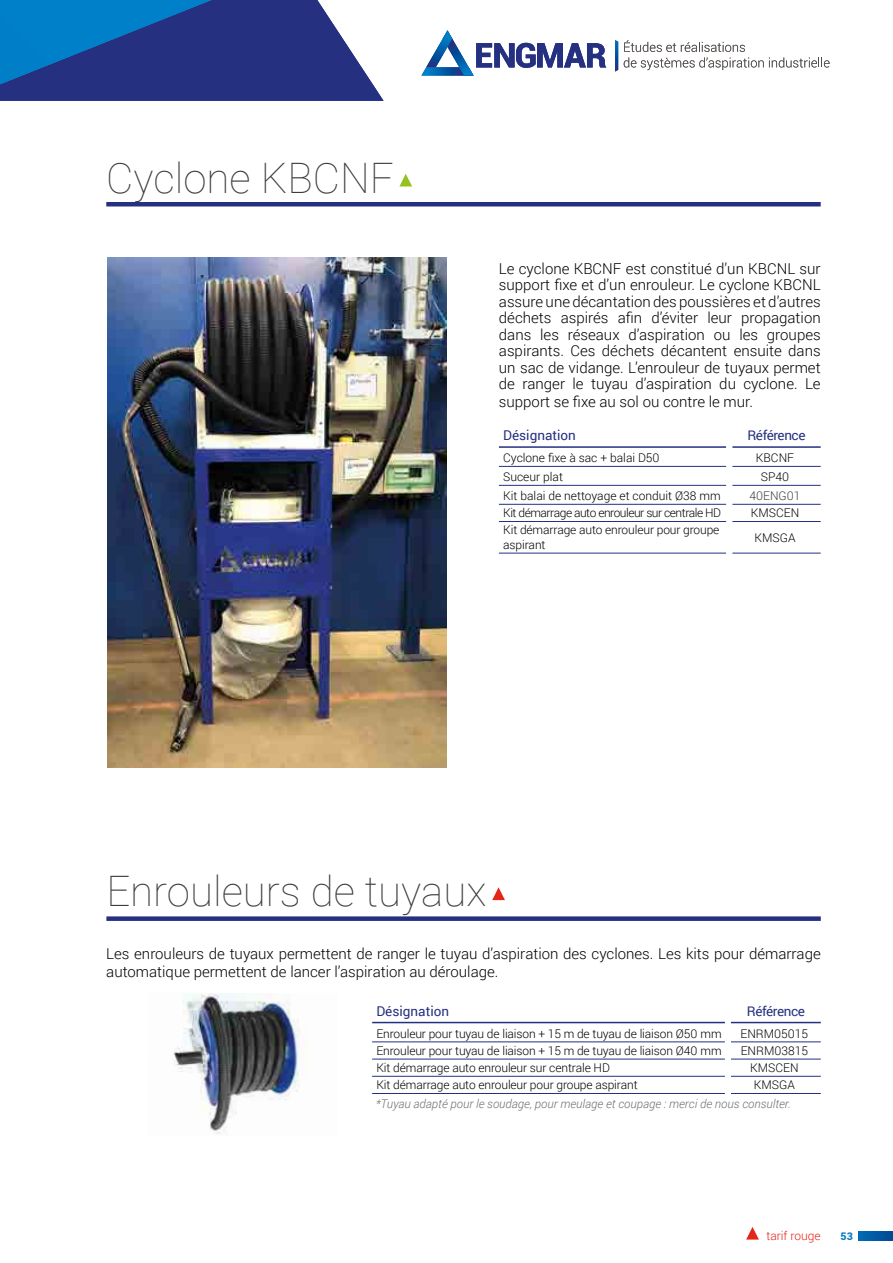
<style>
.page{position:relative;width:893px;height:1263px;background:#fff}
.page>*{position:absolute;margin:0;border:0;box-sizing:border-box;transform-origin:0 0}
.t1{font:100 42px "Roboto";color:#3c3c3b}
.t2{font:300 15px/16.5px "Roboto";color:#000;text-align:justify}
.t3{font:13.5px "Roboto";color:#253081}
.t4{font:13.5px "Roboto";letter-spacing:-.03em;color:#253081}
.t5{font:300 12px/14.4px "Roboto";letter-spacing:-.01em;color:#000}
.t6{font:italic 300 12px "Roboto";color:#706f6f}
.t7{font:300 12px "Roboto";letter-spacing:-.04em;color:#000}
.t8{font:300 12px "Roboto";color:#e42618}
.t9{font:300 12px "Roboto";color:#3c3c3b}
.t10{font:900 10.5px "Roboto";color:#0b7ec3}
</style>
<div class="page">
<svg style="left:858px;top:1232px;width:35px;height:8px"></svg>
<svg style="left:746px;top:1227px;width:13px;height:12px"></svg>
<svg style="left:0;top:0;width:384px;height:101px;background:#2e549c"></svg>
<svg style="left:421px;top:30px;width:185px;height:46px"></svg>
<svg style="left:615px;top:40px;width:3px;height:32px"></svg>
<svg style="left:624px;top:40px;width:205px;height:30px"></svg>
<hr style="left:106px;top:202px;width:715px;height:4px;background:#253081">
<hr style="left:499px;top:446px;width:227px;height:2px;background:#253081">
<hr style="left:732px;top:446px;width:89px;height:2px;background:#253081">
<hr style="left:499px;top:504px;width:227px;height:1px;background:#253081">
<hr style="left:732px;top:504px;width:89px;height:1px;background:#253081">
<hr style="left:499px;top:521px;width:227px;height:1px;background:#253081">
<hr style="left:732px;top:521px;width:89px;height:1px;background:#253081">
<hr style="left:499px;top:553px;width:227px;height:1px;background:#253081">
<hr style="left:732px;top:553px;width:89px;height:1px;background:#253081">
<hr style="left:499px;top:466px;width:227px;height:1px;background:#253081">
<hr style="left:732px;top:466px;width:89px;height:1px;background:#253081">
<hr style="left:499px;top:485px;width:227px;height:1px;background:#253081">
<hr style="left:732px;top:485px;width:89px;height:1px;background:#253081">
<img style="left:107px;top:258px;width:339px;height:509px">
<svg style="left:399px;top:174px;width:13px;height:12px"></svg>
<div style="left:106px;top:916px;width:715px;height:5px;background:#253081"></div>
<img style="left:173px;top:993px;width:128px;height:141px">
<svg style="left:492px;top:887px;width:13px;height:13px"></svg>
<hr style="left:372px;top:1022px;width:353px;height:1px;background:#253081">
<hr style="left:731px;top:1022px;width:90px;height:1px;background:#253081">
<hr style="left:372px;top:1059px;width:353px;height:1px;background:#253081">
<hr style="left:731px;top:1059px;width:90px;height:1px;background:#253081">
<hr style="left:372px;top:1076px;width:353px;height:1px;background:#253081">
<hr style="left:731px;top:1076px;width:90px;height:1px;background:#253081">
<hr style="left:372px;top:1093px;width:353px;height:1px;background:#253081">
<hr style="left:731px;top:1093px;width:90px;height:1px;background:#253081">
<hr style="left:372px;top:1041px;width:353px;height:1px;background:#253081">
<hr style="left:731px;top:1041px;width:90px;height:1px;background:#253081">
<h1 class="t1" style="left:106px;top:148px;width:289px">Cyclone KBCNF</h1>
<p class="t2" style="left:499px;top:259px;width:323px">Le cyclone KBCNF est constitué d’un KBCNL sur support fixe et d’un enrouleur. Le cyclone KBCNL assure une décantation des poussières et d’autres déchets aspirés afin d’éviter leur propagation dans les réseaux d’aspiration ou les groupes aspirants. Ces déchets décantent ensuite dans un sac de vidange. L’enrouleur de tuyaux permet de ranger le tuyau d’aspiration du cyclone. Le</p>
<p class="t2" style="left:499px;top:393px;width:256px">support se fixe au sol ou contre le mur.</p>
<p class="t3" style="left:503px;top:426px;width:74px">Désignation</p>
<p class="t4" style="left:747px;top:426px;width:60px">Référence</p>
<p class="t5" style="left:503px;top:450px;width:158px">Cyclone fixe à sac + balai D50</p>
<p class="t5" style="left:756px;top:450px;width:40px">KBCNF</p>
<p class="t5" style="left:503px;top:469px;width:61px">Suceur plat</p>
<p class="t5" style="left:761px;top:469px;width:30px">SP40</p>
<p class="t5" style="left:503px;top:488px;width:219px">Kit balai de nettoyage et conduit Ø38 mm</p>
<p class="t9" style="left:749px;top:487px;width:52px">40ENG01</p>
<p class="t7" style="left:503px;top:505px;width:219px">Kit démarrage auto enrouleur sur centrale HD</p>
<p class="t5" style="left:751px;top:505px;width:50px">KMSCEN</p>
<p class="t5" style="left:503px;top:523px;width:218px">Kit démarrage auto enrouleur pour groupe aspirant</p>
<p class="t5" style="left:754px;top:530px;width:42px">KMSGA</p>
<h1 class="t1" style="left:106px;top:862px;width:382px">Enrouleurs de tuyaux</h1>
<p class="t2" style="left:106px;top:944px;width:716px;line-height:18px">Les enrouleurs de tuyaux permettent de ranger le tuyau d’aspiration des cyclones. Les kits pour démarrage automatique permettent de lancer l’aspiration au déroulage.</p>
<p class="t3" style="left:376px;top:1002px;width:74px">Désignation</p>
<p class="t4" style="left:747px;top:1002px;width:60px">Référence</p>
<p class="t5" style="left:376px;top:1026px;width:347px">Enrouleur pour tuyau de liaison + 15 m de tuyau de liaison Ø50 mm</p>
<p class="t5" style="left:740px;top:1026px;width:69px">ENRM05015</p>
<p class="t5" style="left:376px;top:1043px;width:347px">Enrouleur pour tuyau de liaison + 15 m de tuyau de liaison Ø40 mm</p>
<p class="t5" style="left:741px;top:1043px;width:69px">ENRM03815</p>
<p class="t5" style="left:376px;top:1060px;width:235px">Kit démarrage auto enrouleur sur centrale HD</p>
<p class="t5" style="left:750px;top:1060px;width:50px">KMSCEN</p>
<p class="t5" style="left:376px;top:1077px;width:263px">Kit démarrage auto enrouleur pour groupe aspirant</p>
<p class="t5" style="left:754px;top:1077px;width:42px">KMSGA</p>
<p class="t6" style="left:376px;top:1096px;width:417px">*Tuyau adapté pour le soudage, pour meulage et coupage : merci de nous consulter.</p>
<p class="t8" style="left:766px;top:1227px;width:56px">tarif rouge</p>
<p class="t10" style="left:841px;top:1228px;width:14px">53</p>
</div>
